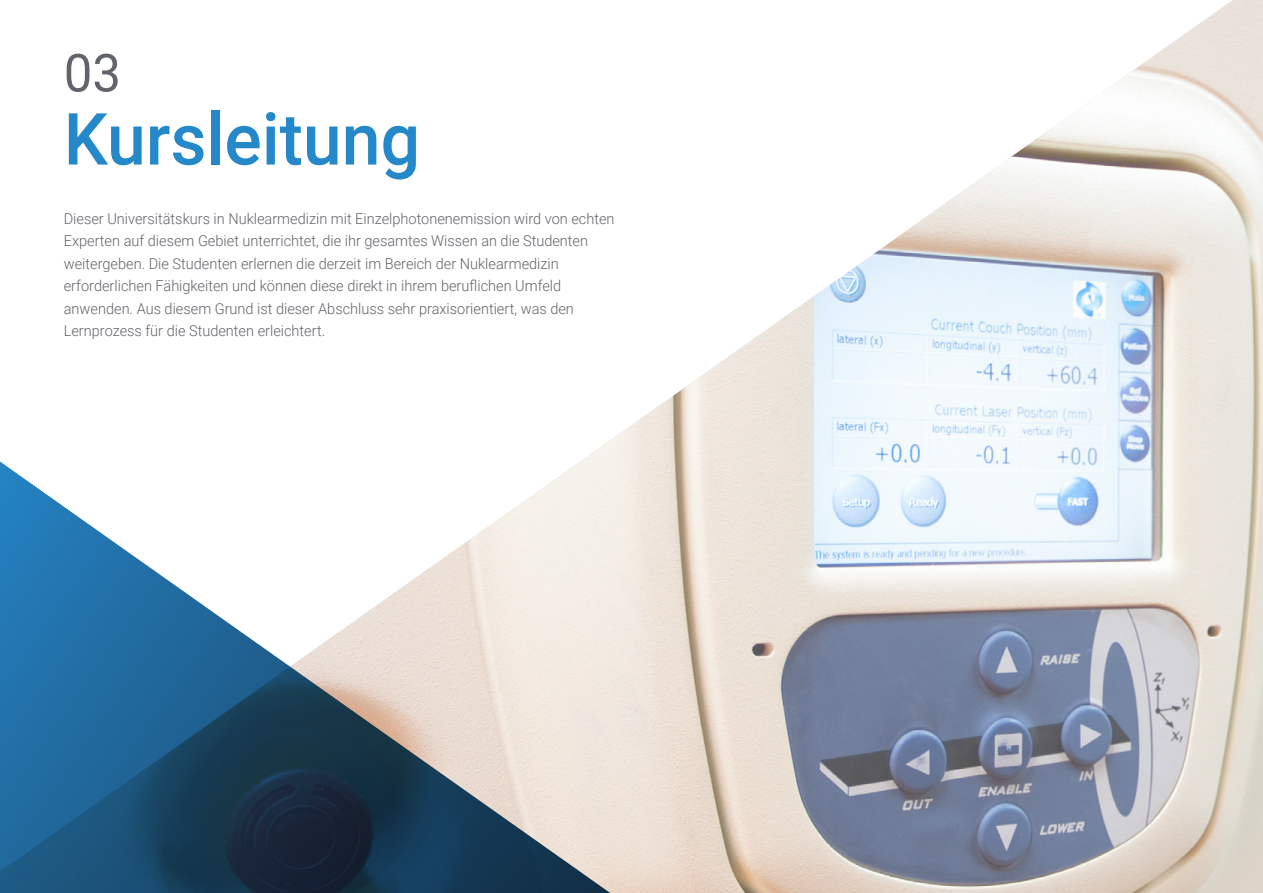
<style>
.page{position:relative;width:1263px;height:893px;background:#fff}
.page>*{position:absolute;margin:0;border:0;box-sizing:border-box;transform-origin:0 0}
.t1{font:500 72px "Roboto";color:#2488c9}
.t2{font:52.5px "Roboto";color:#61646a}
.t3{font:300 15px/22.5px "Roboto";color:#61646a}
</style>
<div class="page">
<img style="left:602px;top:0;width:661px;height:893px">
<svg style="left:0;top:446px;width:640px;height:447px"></svg>
<h2 class="t2" style="left:64px;top:36px;width:59px">03</h2>
<h1 class="t1" style="left:64px;top:89px;width:358px">Kursleitung</h1>
<p class="t3" style="left:64px;top:207px;width:552px">Dieser Universitätskurs in Nuklearmedizin mit Einzelphotonenemission wird von echten Experten auf diesem Gebiet unterrichtet, die ihr gesamtes Wissen an die Studenten weitergeben. Die Studenten erlernen die derzeit im Bereich der Nuklearmedizin erforderlichen Fähigkeiten und können diese direkt in ihrem beruflichen Umfeld anwenden. Aus diesem Grund ist dieser Abschluss sehr praxisorientiert, was den Lernprozess für die Studenten erleichtert.</p>
</div>
